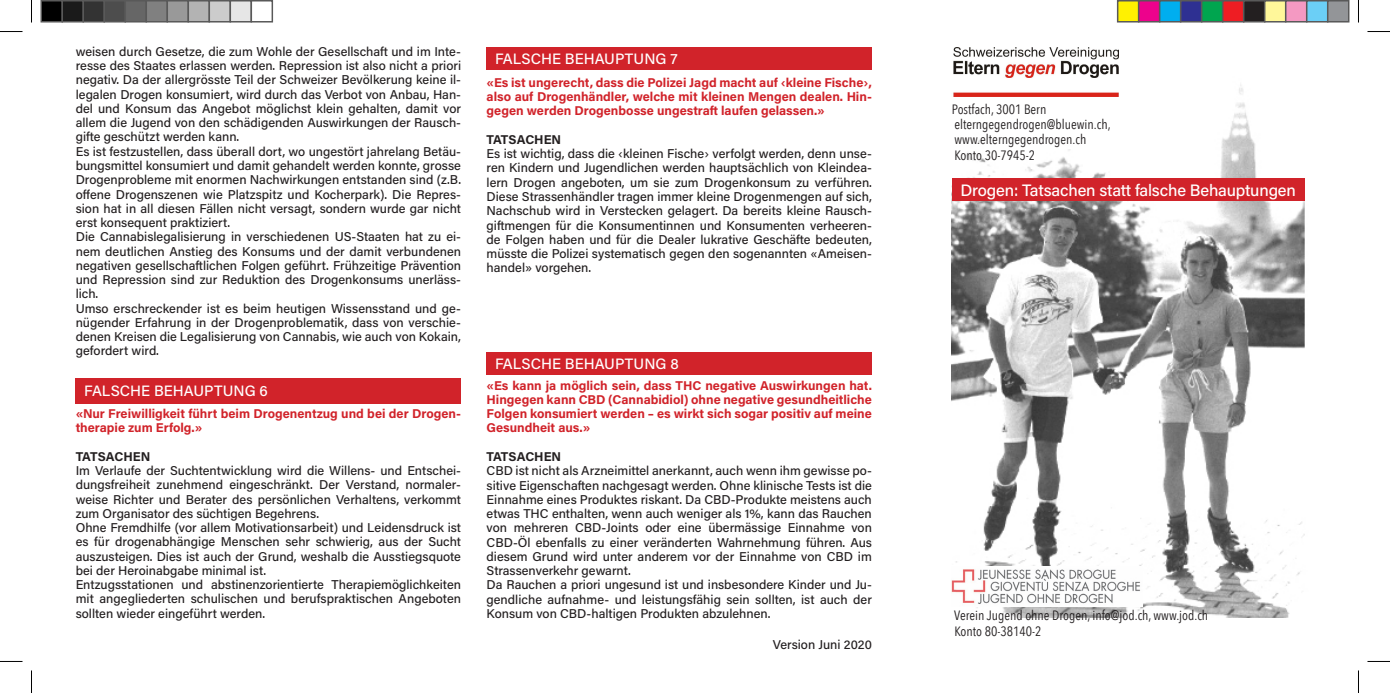
<style>
.page{position:relative;width:1390px;height:693px;background:#fff}
.page>*{position:absolute;margin:0;border:0;box-sizing:border-box;transform-origin:0 0}
.Absatzformat_1{font:500 16.5px "Acumin Pro";letter-spacing:-.01em;color:#fff}
.t1{font:500 15px "Acumin Pro";color:#fff}
.t2{font:13.5px "Avenir Next Condensed";color:#231f20}
.Absatzformat_1-2{font:500 12.75px/14.2px "Acumin Pro";color:#231f20;text-align:justify}
.Absatzformat_1-3{font:700 12.75px/14.2px "Acumin Pro";color:#d1232a;text-align:justify}
.Absatzformat_1-4{font:700 12.75px "Acumin Pro";letter-spacing:-.01em;color:#231f20}
</style>
<div class="page">
<img style="left:952px;top:67px;width:353px;height:550px">
<img style="left:952px;top:566px;width:190px;height:40px">
<img style="left:952px;top:47px;width:166px;height:49px">
<div style="left:76px;top:377px;width:385px;height:26px;background:#d1232a"></div>
<div style="left:486px;top:47px;width:386px;height:23px;background:#d1232a"></div>
<div style="left:486px;top:352px;width:386px;height:23px;background:#d1232a"></div>
<div style="left:952px;top:178px;width:352px;height:23px;background:#d1232a"></div>
<svg style="left:0;top:31px;width:22px;height:1px"></svg>
<svg style="left:1367px;top:31px;width:23px;height:1px"></svg>
<svg style="left:0;top:661px;width:22px;height:1px"></svg>
<svg style="left:1367px;top:661px;width:23px;height:1px"></svg>
<svg style="left:31px;top:0;width:1px;height:23px"></svg>
<svg style="left:31px;top:670px;width:1px;height:22px"></svg>
<svg style="left:1358px;top:0;width:1px;height:23px"></svg>
<svg style="left:1358px;top:670px;width:1px;height:22px"></svg>
<div style="left:41px;top:1px;width:21px;height:21px;background:#000"></div>
<div style="left:40px;top:0;width:23px;height:23px;border:2px solid #595959"></div>
<div style="left:62px;top:1px;width:21px;height:21px;background:#1a1a1a"></div>
<div style="left:62px;top:0;width:22px;height:23px;border:2px solid #595959"></div>
<div style="left:83px;top:1px;width:21px;height:21px;background:#333"></div>
<div style="left:82px;top:0;width:23px;height:23px;border:2px solid #595959"></div>
<div style="left:104px;top:1px;width:21px;height:21px;background:#4d4d4d"></div>
<div style="left:104px;top:0;width:22px;height:23px;border:2px solid #595959"></div>
<div style="left:125px;top:1px;width:21px;height:21px;background:#666"></div>
<div style="left:124px;top:0;width:23px;height:23px;border:2px solid #595959"></div>
<div style="left:146px;top:1px;width:21px;height:21px;background:#808080"></div>
<div style="left:146px;top:0;width:22px;height:23px;border:2px solid #595959"></div>
<div style="left:167px;top:1px;width:21px;height:21px;background:#999"></div>
<div style="left:166px;top:0;width:23px;height:23px;border:2px solid #595959"></div>
<div style="left:188px;top:1px;width:21px;height:21px;background:#b3b3b3"></div>
<div style="left:188px;top:0;width:22px;height:23px;border:2px solid #595959"></div>
<div style="left:209px;top:1px;width:21px;height:21px;background:#ccc"></div>
<div style="left:208px;top:0;width:23px;height:23px;border:2px solid #595959"></div>
<div style="left:230px;top:1px;width:21px;height:21px;background:#e6e6e6"></div>
<div style="left:230px;top:0;width:22px;height:23px;border:2px solid #595959"></div>
<div style="left:250px;top:0;width:23px;height:23px;border:2px solid #595959"></div>
<div style="left:1117px;top:1px;width:21px;height:21px;background:#fff101"></div>
<div style="left:1117px;top:0;width:22px;height:23px;border:2px solid #595959"></div>
<div style="left:1138px;top:1px;width:21px;height:21px;background:#ed028c"></div>
<div style="left:1138px;top:0;width:22px;height:23px;border:2px solid #595959"></div>
<div style="left:1159px;top:1px;width:21px;height:21px;background:#00aeef"></div>
<div style="left:1159px;top:0;width:22px;height:23px;border:2px solid #595959"></div>
<div style="left:1180px;top:1px;width:21px;height:21px;background:#2e3092"></div>
<div style="left:1180px;top:0;width:22px;height:23px;border:2px solid #595959"></div>
<div style="left:1201px;top:1px;width:21px;height:21px;background:#00a54f"></div>
<div style="left:1201px;top:0;width:22px;height:23px;border:2px solid #595959"></div>
<div style="left:1222px;top:1px;width:21px;height:21px;background:#ee1d23"></div>
<div style="left:1222px;top:0;width:22px;height:23px;border:2px solid #595959"></div>
<div style="left:1243px;top:1px;width:21px;height:21px;background:#231f20"></div>
<div style="left:1243px;top:0;width:22px;height:23px;border:2px solid #595959"></div>
<div style="left:1264px;top:1px;width:21px;height:21px;background:#fff79a"></div>
<div style="left:1264px;top:0;width:22px;height:23px;border:2px solid #595959"></div>
<div style="left:1285px;top:1px;width:21px;height:21px;background:#f499c2"></div>
<div style="left:1285px;top:0;width:22px;height:23px;border:2px solid #595959"></div>
<div style="left:1306px;top:1px;width:21px;height:21px;background:#6bcff6"></div>
<div style="left:1306px;top:0;width:22px;height:23px;border:2px solid #595959"></div>
<div style="left:1327px;top:1px;width:21px;height:21px;background:#939598"></div>
<div style="left:1327px;top:0;width:22px;height:23px;border:2px solid #595959"></div>
<p class="Absatzformat_1-2" style="left:76px;top:44px;width:387px">weisen durch Gesetze, die zum Wohle der Gesellschaft und im Inte&shy;resse des Staates erlassen werden. Repression ist also nicht a priori negativ. Da der allergrösste Teil der Schweizer Bevölkerung keine il&shy;legalen Drogen konsumiert, wird durch das Verbot von Anbau, Han&shy;del und Konsum das Angebot möglichst klein gehalten, damit vor allem die Jugend von den schädigenden Auswirkungen der Rausch&shy;gifte geschützt werden kann.</p>
<p class="Absatzformat_1-2" style="left:76px;top:143px;width:387px">Es ist festzustellen, dass überall dort, wo ungestört jahrelang Betäu&shy;bungsmittel konsumiert und damit gehandelt werden konnte, grosse Drogenprobleme mit enormen Nachwirkungen entstanden sind (z.B. offene Drogenszenen wie Platzspitz und Kocherpark). Die Repres&shy;sion hat in all diesen Fällen nicht versagt, sondern wurde gar nicht erst konsequent praktiziert.</p>
<p class="Absatzformat_1-2" style="left:76px;top:229px;width:387px">Die Cannabislegalisierung in verschiedenen US-Staaten hat zu ei&shy;nem deutlichen Anstieg des Konsums und der damit verbundenen negativen gesellschaftlichen Folgen geführt. Frühzeitige Prävention und Repression sind zur Reduktion des Drogenkonsums unerläss&shy;lich.</p>
<p class="Absatzformat_1-2" style="left:76px;top:300px;width:387px">Umso erschreckender ist es beim heutigen Wissensstand und ge&shy;nügender Erfahrung in der Drogenproblematik, dass von verschie&shy;denen Kreisen die Legalisierung von Cannabis, wie auch von Kokain, gefordert wird.</p>
<p class="t1" style="left:84px;top:380px;width:185px">FALSCHE BEHAUPTUNG 6</p>
<p class="Absatzformat_1-3" style="left:76px;top:405px;width:387px">«Nur Freiwilligkeit führt beim Drogenentzug und bei der Drogen&shy;therapie zum Erfolg.»</p>
<p class="Absatzformat_1-4" style="left:76px;top:447px;width:76px">TATSACHEN</p>
<p class="Absatzformat_1-2" style="left:76px;top:462px;width:387px">Im Verlaufe der Suchtentwicklung wird die Willens- und Entschei&shy;dungsfreiheit zunehmend eingeschränkt. Der Verstand, normaler&shy;weise Richter und Berater des persönlichen Verhaltens, verkommt zum Organisator des süchtigen Begehrens.</p>
<p class="Absatzformat_1-2" style="left:76px;top:519px;width:387px">Ohne Fremdhilfe (vor allem Motivationsarbeit) und Leidensdruck ist es für drogenabhängige Menschen sehr schwierig, aus der Sucht auszusteigen. Dies ist auch der Grund, weshalb die Ausstiegsquote bei der Heroinabgabe minimal ist.</p>
<p class="Absatzformat_1-2" style="left:76px;top:576px;width:387px">Entzugsstationen und abstinenzorientierte Therapiemöglichkeiten mit angegliederten schulischen und berufspraktischen Angeboten sollten wieder eingeführt werden.</p>
<p class="t1" style="left:495px;top:48px;width:184px">FALSCHE BEHAUPTUNG 7</p>
<p class="Absatzformat_1-3" style="left:486px;top:75px;width:387px">«Es ist ungerecht, dass die Polizei Jagd macht auf ‹kleine Fische›, also auf Drogenhändler, welche mit kleinen Mengen dealen. Hin&shy;gegen werden Drogenbosse ungestraft laufen gelassen.»</p>
<p class="Absatzformat_1-4" style="left:486px;top:130px;width:76px">TATSACHEN</p>
<p class="Absatzformat_1-2" style="left:486px;top:146px;width:387px">Es ist wichtig, dass die ‹kleinen Fische› verfolgt werden, denn unse&shy;ren Kindern und Jugendlichen werden hauptsächlich von Kleindea&shy;lern Drogen angeboten, um sie zum Drogenkonsum zu verführen.<br>Diese Strassenhändler tragen immer kleine Drogenmengen auf sich, Nachschub wird in Verstecken gelagert. Da bereits kleine Rausch&shy;giftmengen für die Konsumentinnen und Konsumenten verheeren&shy;de Folgen haben und für die Dealer lukrative Geschäfte bedeuten, müsste die Polizei systematisch gegen den sogenannten «Ameisen&shy;handel» vorgehen.</p>
<p class="t1" style="left:495px;top:353px;width:185px">FALSCHE BEHAUPTUNG 8</p>
<p class="Absatzformat_1-3" style="left:486px;top:377px;width:387px">«Es kann ja möglich sein, dass THC negative Auswirkungen hat.<br>Hingegen kann CBD (Cannabidiol) ohne negative gesundheitliche Folgen konsumiert werden – es wirkt sich sogar positiv auf meine Gesundheit aus.»</p>
<p class="Absatzformat_1-4" style="left:486px;top:447px;width:76px">TATSACHEN</p>
<p class="Absatzformat_1-2" style="left:486px;top:463px;width:387px">CBD ist nicht als Arzneimittel anerkannt, auch wenn ihm gewisse po&shy;sitive Eigenschaften nachgesagt werden. Ohne klinische Tests ist die Einnahme eines Produktes riskant. Da CBD-Produkte meistens auch etwas THC enthalten, wenn auch weniger als 1%, kann das Rauchen von mehreren CBD-Joints oder eine übermässige Einnahme von CBD-Öl ebenfalls zu einer veränderten Wahrnehmung führen. Aus diesem Grund wird unter anderem vor der Einnahme von CBD im Strassenverkehr gewarnt.</p>
<p class="Absatzformat_1-2" style="left:486px;top:577px;width:387px">Da Rauchen a priori ungesund ist und insbesondere Kinder und Ju&shy;gendliche aufnahme- und leistungsfähig sein sollten, ist auch der Konsum von CBD-haltigen Produkten abzulehnen.</p>
<p class="Absatzformat_1-2" style="left:773px;top:636px;width:101px">Version Juni 2020</p>
<p class="t2" style="left:952px;top:97px;width:96px">Postfach, 3001 Bern</p>
<p class="t2" style="left:954px;top:112px;width:158px">elterngegendrogen@bluewin.ch,</p>
<p class="t2" style="left:954px;top:127px;width:133px">www.elterngegendrogen.ch</p>
<p class="t2" style="left:954px;top:143px;width:82px">Konto 30-7945-2</p>
<p class="Absatzformat_1" style="left:960px;top:178px;width:337px">Drogen: Tatsachen statt falsche Behauptungen</p>
<p class="t2" style="left:954px;top:603px;width:255px">Verein Jugend ohne Drogen, info@jod.ch, www.jod.ch</p>
<p class="t2" style="left:954px;top:619px;width:89px">Konto 80-38140-2</p>
</div>
